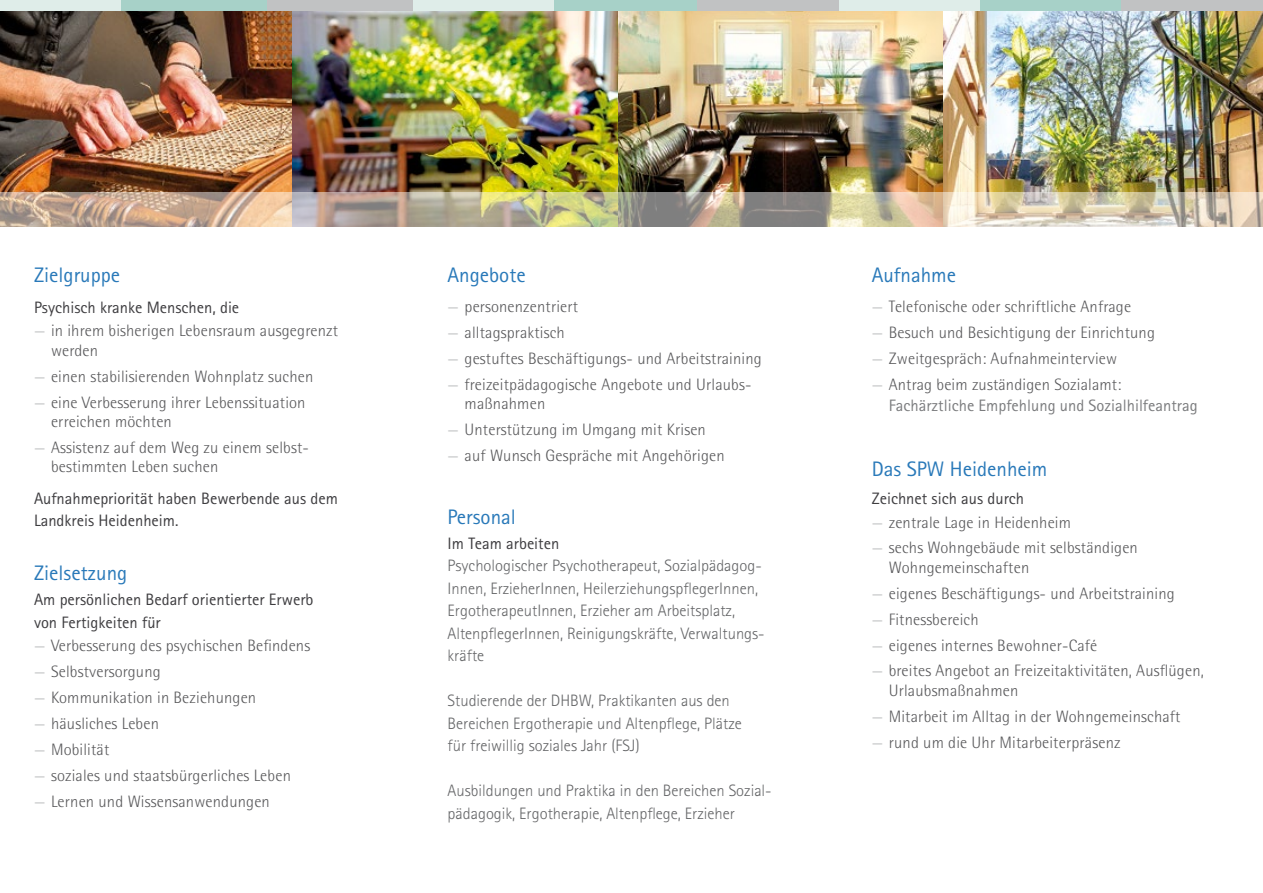
<style>
.page{position:relative;width:1263px;height:893px;background:#fff}
.page>*{position:absolute;margin:0;border:0;box-sizing:border-box;transform-origin:0 0}
.t1{font:21px "Rotis Sans Serif Std";color:#2979b9}
.t2{font:300 16.5px/19.5px "Rotis Semi Sans Std";letter-spacing:.01em;color:#58585a}
.t3{font:300 16.5px/22.5px "Rotis Sans Serif Std";color:#646567}
.t4{font:16.5px/22.5px "Rotis Sans Serif Std";color:#3e3d40}
.t5{font:16.5px "Rotis Sans Serif Std";color:#7b7c7e}
.s1{font-weight:400;color:#c6c7c8}
</style>
<div class="page">
<img style="left:618px;top:11px;width:326px;height:181px">
<img style="left:291px;top:11px;width:327px;height:181px">
<img style="left:944px;top:11px;width:319px;height:181px">
<img style="left:0;top:11px;width:291px;height:181px">
<div style="left:412px;top:0;width:143px;height:11px;background:#dfede9"></div>
<div style="left:555px;top:0;width:142px;height:11px;background:#a7d1c8"></div>
<div style="left:697px;top:0;width:143px;height:11px;background:#c1c2c3"></div>
<div style="left:0;top:0;width:122px;height:11px;background:#dfede9"></div>
<div style="left:122px;top:0;width:145px;height:11px;background:#a7d1c8"></div>
<div style="left:267px;top:0;width:145px;height:11px;background:#c1c2c3"></div>
<div style="left:840px;top:0;width:141px;height:11px;background:#dfede9"></div>
<div style="left:981px;top:0;width:141px;height:11px;background:#a7d1c8"></div>
<div style="left:1122px;top:0;width:141px;height:11px;background:#c1c2c3"></div>
<img style="left:0;top:192px;width:1263px;height:34px">
<p class="t1" style="left:34px;top:263px;width:88px">Zielgruppe</p>
<p class="t4" style="left:34px;top:296px;width:207px">Psychisch kranke Menschen, die</p>
<p class="t2" style="left:51px;top:321px;width:288px;text-indent:-17px"><span class="s1">—</span> in ihrem bisherigen Lebensraum ausgegrenzt werden</p>
<p class="t2" style="left:34px;top:366px;width:281px"><span class="s1">—</span> einen stabilisierenden Wohnplatz suchen</p>
<p class="t2" style="left:51px;top:392px;width:256px;text-indent:-17px"><span class="s1">—</span> eine Verbesserung ihrer Lebenssituation erreichen möchten</p>
<p class="t2" style="left:51px;top:438px;width:259px;text-indent:-17px"><span class="s1">—</span> Assistenz auf dem Weg zu einem selbst&shy;bestimmten Leben suchen</p>
<p class="t4" style="left:34px;top:487px;width:305px">Aufnahmepriorität haben Bewerbende aus dem<br>Landkreis Heidenheim.</p>
<p class="t1" style="left:34px;top:561px;width:95px">Zielsetzung</p>
<p class="t4" style="left:34px;top:588px;width:281px">Am persönlichen Bedarf orientierter Erwerb von Fertigkeiten für</p>
<p class="t2" style="left:34px;top:636px;width:278px"><span class="s1">—</span> Verbesserung des psychischen Befindens</p>
<p class="t2" style="left:34px;top:662px;width:128px"><span class="s1">—</span> Selbstversorgung</p>
<p class="t2" style="left:34px;top:688px;width:224px"><span class="s1">—</span> Kommunikation in Beziehungen</p>
<p class="t2" style="left:34px;top:714px;width:126px"><span class="s1">—</span> häusliches Leben</p>
<p class="t2" style="left:34px;top:739px;width:77px"><span class="s1">—</span> Mobilität</p>
<p class="t2" style="left:34px;top:765px;width:258px"><span class="s1">—</span> soziales und staatsbürgerliches Leben</p>
<p class="t2" style="left:34px;top:791px;width:237px"><span class="s1">—</span> Lernen und Wissensanwendungen</p>
<p class="t1" style="left:448px;top:263px;width:80px">Angebote</p>
<p class="t2" style="left:448px;top:297px;width:132px"><span class="s1">—</span> personenzentriert</p>
<p class="t2" style="left:448px;top:323px;width:119px"><span class="s1">—</span> alltagspraktisch</p>
<p class="t2" style="left:448px;top:349px;width:316px"><span class="s1">—</span> gestuftes Beschäftigungs- und Arbeitstraining</p>
<p class="t2" style="left:465px;top:374px;width:288px;text-indent:-17px"><span class="s1">—</span> freizeitpädagogische Angebote und Urlaubs&shy;maßnahmen</p>
<p class="t2" style="left:448px;top:420px;width:260px"><span class="s1">—</span> Unterstützung im Umgang mit Krisen</p>
<p class="t2" style="left:448px;top:446px;width:279px"><span class="s1">—</span> auf Wunsch Gespräche mit Angehörigen</p>
<p class="t1" style="left:448px;top:505px;width:70px">Personal</p>
<p class="t4" style="left:448px;top:532px;width:113px">Im Team arbeiten</p>
<p class="t3" style="left:448px;top:554px;width:319px">Psychologischer Psychotherapeut, Sozialpädagog-Innen, ErzieherInnen, HeilerziehungspflegerInnen, ErgotherapeutInnen, Erzieher am Arbeitsplatz, AltenpflegerInnen, Reinigungskräfte, Verwaltungs&shy;kräfte</p>
<p class="t3" style="left:448px;top:689px;width:296px">Studierende der DHBW, Praktikanten aus den<br>Bereichen Ergotherapie und Altenpflege, Plätze für freiwillig soziales Jahr (FSJ)</p>
<p class="t3" style="left:448px;top:780px;width:326px">Ausbildungen und Praktika in den Bereichen Sozial&shy;pädagogik, Ergotherapie, Altenpflege, Erzieher</p>
<p class="t1" style="left:872px;top:263px;width:86px">Aufnahme</p>
<p class="t2" style="left:872px;top:297px;width:261px"><span class="s1">—</span> Telefonische oder schriftliche Anfrage</p>
<p class="t2" style="left:872px;top:323px;width:285px"><span class="s1">—</span> Besuch und Besichtigung der Einrichtung</p>
<p class="t2" style="left:872px;top:349px;width:247px"><span class="s1">—</span> Zweitgespräch: Aufnahmeinterview</p>
<p class="t2" style="left:872px;top:374px;width:251px"><span class="s1">—</span> Antrag beim zuständigen Sozialamt:</p>
<p class="t5" style="left:889px;top:395px;width:310px">Fachärztliche Empfehlung und Sozialhilfeantrag</p>
<p class="t1" style="left:872px;top:456px;width:177px">Das SPW Heidenheim</p>
<p class="t4" style="left:872px;top:487px;width:154px">Zeichnet sich aus durch</p>
<p class="t2" style="left:872px;top:512px;width:201px"><span class="s1">—</span> zentrale Lage in Heidenheim</p>
<p class="t2" style="left:889px;top:538px;width:251px;text-indent:-17px"><span class="s1">—</span> sechs Wohngebäude mit selbständigen<br>Wohngemeinschaften</p>
<p class="t2" style="left:872px;top:583px;width:304px"><span class="s1">—</span> eigenes Beschäftigungs- und Arbeitstraining</p>
<p class="t2" style="left:872px;top:609px;width:108px"><span class="s1">—</span> Fitnessbereich</p>
<p class="t2" style="left:872px;top:635px;width:227px"><span class="s1">—</span> eigenes internes Bewohner-Café</p>
<p class="t2" style="left:889px;top:661px;width:317px;text-indent:-17px"><span class="s1">—</span> breites Angebot an Freizeitaktivitäten, Ausflügen,<br>Urlaubsmaßnahmen</p>
<p class="t2" style="left:872px;top:706px;width:310px"><span class="s1">—</span> Mitarbeit im Alltag in der Wohngemeinschaft</p>
<p class="t2" style="left:872px;top:732px;width:250px"><span class="s1">—</span> rund um die Uhr Mitarbeiterpräsenz</p>
</div>
